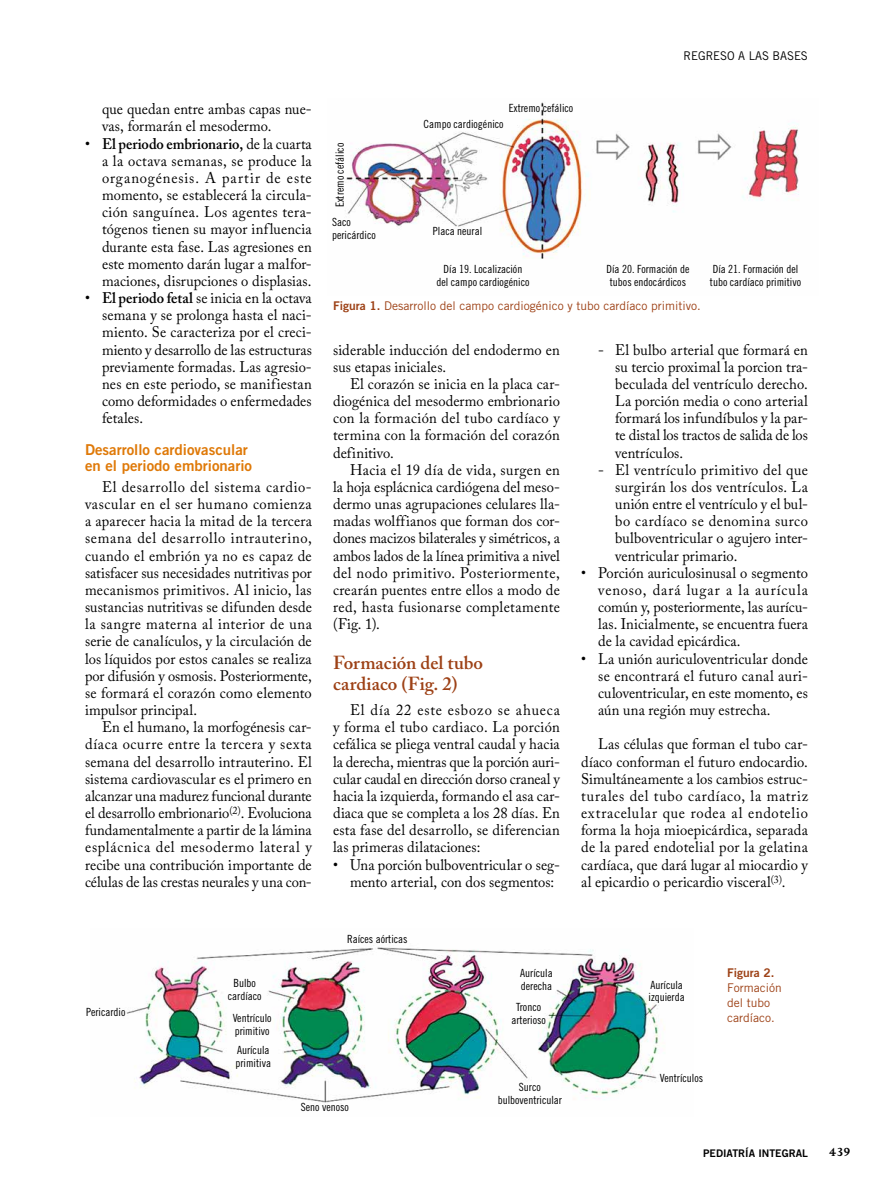
<style>
.page{position:relative;width:893px;height:1191px;background:#fff}
.page>*{position:absolute;margin:0;border:0;box-sizing:border-box;transform-origin:0 0}
.t1{font:600 18.75px/21px "Adobe Caslon Pro";color:#9d4116}
.t2{font:15.3px/17.1px "Adobe Caslon Pro";letter-spacing:.01em;color:#000;text-align:justify;scale:.95 1}
.t3{font:15px/16.5px "Trade Gothic Bold Two";color:#df7908}
.t4{font:700 13.5px "Joanna MT Std";color:#000}
.t5{font:12px/15px "Trade Gothic";color:#9d4116}
.t6{font:12px "Trade Gothic";color:#000;scale:.95 1}
.t7{font:12px "Trade Gothic Bold Two";color:#9d4116}
.t8{font:11.25px/12.8px "Trade Gothic Cond Eighteen";color:#000}
.t9{font:10.5px "Trade Gothic Bold Two";color:#000}
.s1{font-weight:600}
.s2{font-family:"Trade Gothic Bold Two"}
</style>
<div class="page">
<img style="left:344px;top:102px;width:455px;height:157px">
<img style="left:126px;top:945px;width:539px;height:158px">
<p class="t2" style="left:102px;top:100px;width:222px">que quedan entre ambas capas nue&shy;vas, formarán el mesodermo.</p>
<p class="t2" style="left:102px;top:135px;width:222px;text-indent:-17px">• <span class="s1">El periodo embrionario,</span> de la cuarta a la octava semanas, se produce la organogénesis. A partir de este momento, se establecerá la circula&shy;ción sanguínea. Los agentes tera&shy;tógenos tienen su mayor influencia durante esta fase. Las agresiones en este momento darán lugar a malfor&shy;maciones, disrupciones o displasias.</p>
<p class="t2" style="left:102px;top:289px;width:222px;text-indent:-17px">• <span class="s1">El periodo fetal</span> se inicia en la octava semana y se prolonga hasta el naci&shy;miento. Se caracteriza por el creci&shy;miento y desarrollo de las estructuras previamente formadas. Las agresio&shy;nes en este periodo, se manifiestan como deformidades o enfermedades fetales.</p>
<p class="t3" style="left:85px;top:441px;width:169px">Desarrollo cardiovascular en el periodo embrionario</p>
<p class="t2" style="left:85px;top:478px;width:240px;text-indent:17px">El desarrollo del sistema cardio&shy;vascular en el ser humano comienza a aparecer hacia la mitad de la tercera semana del desarrollo intrauterino, cuando el embrión ya no es capaz de satisfacer sus necesidades nutritivas por mecanismos primitivos. Al inicio, las sustancias nutritivas se difunden desde la sangre materna al interior de una serie de canalículos, y la circulación de los líquidos por estos canales se realiza por difusión y osmosis. Posteriormente, se formará el corazón como elemento impulsor principal.</p>
<p class="t2" style="left:85px;top:718px;width:240px;text-indent:17px">En el humano, la morfogénesis car&shy;díaca ocurre entre la tercera y sexta semana del desarrollo intrauterino. El sistema cardiovascular es el primero en alcanzar una madurez funcional durante el desarrollo embrionario<sup>(2)</sup>. Evoluciona fundamentalmente a partir de la lámina esplácnica del mesodermo lateral y recibe una contribución importante de células de las crestas neurales y una con-</p>
<p class="t8" style="left:86px;top:1005px;width:41px">Pericardio</p>
<p class="t8" style="left:228px;top:976px;width:35px;text-align:center">Bulbo cardíaco</p>
<p class="t8" style="left:233px;top:1011px;width:40px">Ventrículo primitivo</p>
<p class="t8" style="left:235px;top:1043px;width:37px">Aurícula primitiva</p>
<p class="t8" style="left:333px;top:207px;width:66px;rotate:-90deg">Extremo cefálico</p>
<p class="t8" style="left:332px;top:215px;width:45px">Saco pericárdico</p>
<p class="t8" style="left:509px;top:102px;width:66px">Extremo cefálico</p>
<p class="t8" style="left:424px;top:118px;width:81px">Campo cardiogénico</p>
<p class="t8" style="left:433px;top:225px;width:51px">Placa neural</p>
<p class="t6" style="left:683px;top:49px;width:132px">REGRESO A LAS BASES</p>
<p class="t8" style="left:436px;top:262px;width:95px;text-align:center">Día 19. Localización del campo cardiogénico</p>
<p class="t8" style="left:606px;top:262px;width:85px;text-align:center">Día 20. Formación de tubos endocárdicos</p>
<p class="t8" style="left:710px;top:262px;width:93px">Día 21. Formación del tubo cardíaco primitivo</p>
<p class="t5" style="left:333px;top:297px;width:369px"><span class="s2">Figura 1.</span> Desarrollo del campo cardiogénico y tubo cardíaco primitivo.</p>
<p class="t2" style="left:333px;top:341px;width:240px">siderable inducción del endodermo en sus etapas iniciales.</p>
<p class="t2" style="left:333px;top:375px;width:240px;text-indent:17px">El corazón se inicia en la placa car&shy;diogénica del mesodermo embrionario con la formación del tubo cardíaco y termina con la formación del corazón definitivo.</p>
<p class="t2" style="left:333px;top:461px;width:240px;text-indent:17px">Hacia el 19 día de vida, surgen en la hoja esplácnica cardiógena del meso&shy;dermo unas agrupaciones celulares lla&shy;madas wolffianos que forman dos cor&shy;dones macizos bilaterales y simétricos, a ambos lados de la línea primitiva a nivel del nodo primitivo. Posteriormente, crearán puentes entre ellos a modo de red, hasta fusionarse completamente (Fig. 1).</p>
<p class="t1" style="left:333px;top:652px;width:152px">Formación del tubo cardiaco (Fig. 2)</p>
<p class="t2" style="left:333px;top:701px;width:240px;text-indent:17px">El día 22 este esbozo se ahueca y forma el tubo cardiaco. La porción cefálica se pliega ventral caudal y hacia la derecha, mientras que la porción auri&shy;cular caudal en dirección dorso craneal y hacia la izquierda, formando el asa car&shy;diaca que se completa a los 28 días. En esta fase del desarrollo, se diferencian las primeras dilataciones:</p>
<p class="t2" style="left:350px;top:855px;width:222px;text-indent:-17px">• Una porción bulboventricular o seg&shy;mento arterial, con dos segmentos:</p>
<p class="t8" style="left:347px;top:933px;width:62px">Raíces aórticas</p>
<p class="t8" style="left:520px;top:966px;width:34px">Aurícula derecha</p>
<p class="t8" style="left:511px;top:1000px;width:36px;text-align:center">Tronco arterioso</p>
<p class="t2" style="left:615px;top:341px;width:204px;text-indent:-17px">- El bulbo arterial que formará en su tercio proximal la porcion tra&shy;beculada del ventrículo derecho.<br>La porción media o cono arterial formará los infundíbulos y la par&shy;te distal los tractos de salida de los ventrículos.</p>
<p class="t2" style="left:615px;top:461px;width:204px;text-indent:-17px">- El ventrículo primitivo del que surgirán los dos ventrículos. La unión entre el ventrículo y el bul&shy;bo cardíaco se denomina surco bulboventricular o agujero inter&shy;ventricular primario.</p>
<p class="t2" style="left:598px;top:564px;width:222px;text-indent:-17px">• Porción auriculosinusal o segmento venoso, dará lugar a la aurícula común y, posteriormente, las aurícu&shy;las. Inicialmente, se encuentra fuera de la cavidad epicárdica.</p>
<p class="t2" style="left:598px;top:650px;width:222px;text-indent:-17px">• La unión auriculoventricular donde se encontrará el futuro canal auri&shy;culoventricular, en este momento, es aún una región muy estrecha.</p>
<p class="t2" style="left:581px;top:735px;width:240px;text-indent:17px">Las células que forman el tubo car&shy;díaco conforman el futuro endocardio.<br>Simultáneamente a los cambios estruc&shy;turales del tubo cardíaco, la matriz extracelular que rodea al endotelio forma la hoja mioepicárdica, separada de la pared endotelial por la gelatina cardíaca, que dará lugar al miocardio y al epicardio o pericardio visceral<sup>(3)</sup>.</p>
<p class="t8" style="left:648px;top:978px;width:38px">Aurícula izquierda</p>
<p class="t7" style="left:727px;top:965px;width:49px">Figura 2.</p>
<p class="t5" style="left:727px;top:980px;width:56px">Formación del tubo cardíaco.</p>
<p class="t8" style="left:301px;top:1100px;width:50px">Seno venoso</p>
<p class="t8" style="left:498px;top:1080px;width:66px;text-align:center">Surco bulboventricular</p>
<p class="t8" style="left:660px;top:1071px;width:45px">Ventrículos</p>
<p class="t9" style="left:703px;top:1146px;width:106px">PEDIATRÍA INTEGRAL</p>
<p class="t4" style="left:829px;top:1144px;width:23px">439</p>
</div>
